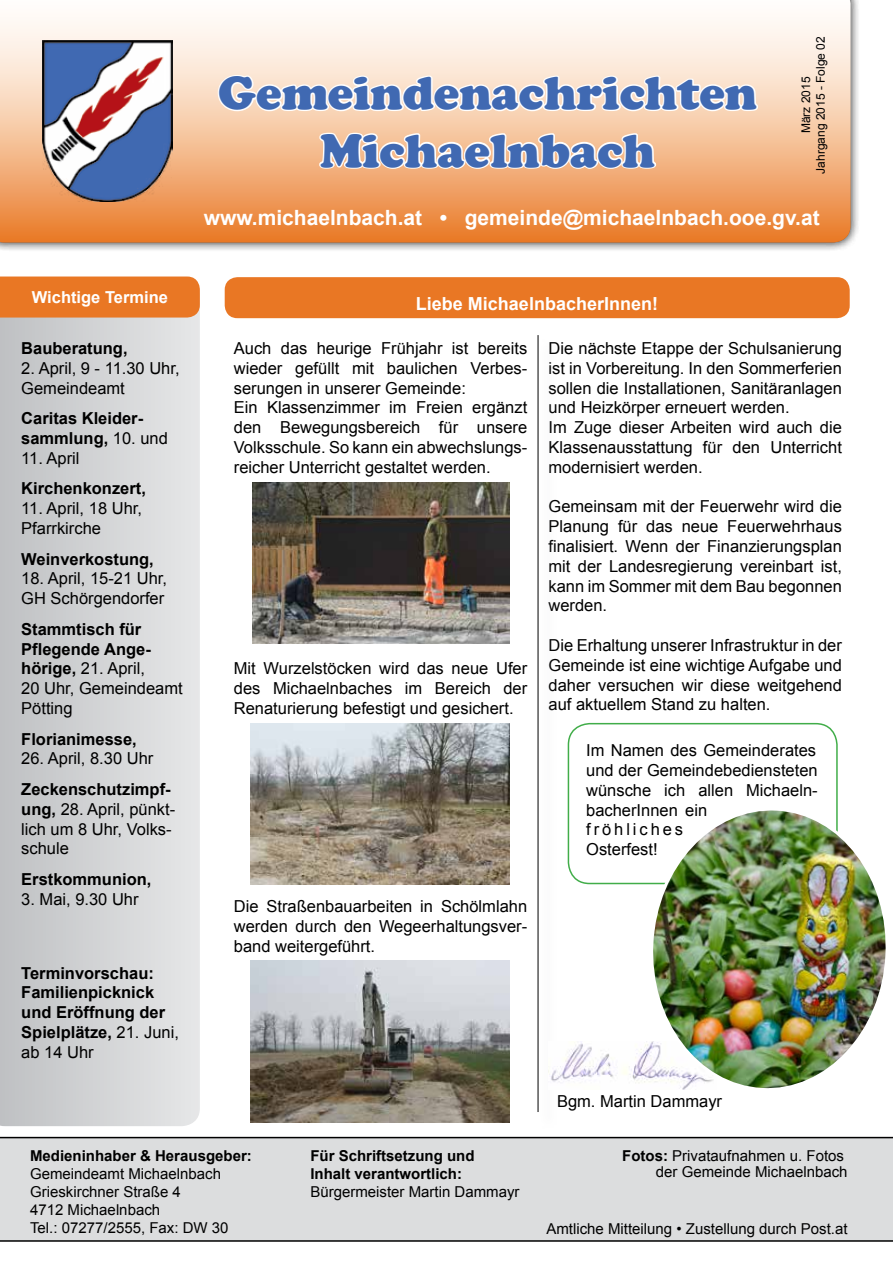
<style>
.page{position:relative;width:893px;height:1263px;background:#fff}
.page>*{position:absolute;margin:0;border:0;box-sizing:border-box;transform-origin:0 0}
.t1{font:900 48px/57.6px "Cooper";color:#4069b2;text-align:center}
.t2{font:700 21px "Arial";color:#fff}
.t3{font:700 18px "Arial";color:#fff}
.t4{font:16.5px/19.8px "Arial";color:#000}
.t5{font:700 16.5px/19.8px "Arial";color:#000}
.t6{font:700 16.5px "Arial";color:#fff}
.t7{font:15px/18px "Arial";color:#000;text-align:right}
.t8{font:700 15px/18px "Arial";color:#000}
.t9{font:12px/14.4px "Arial";color:#000;text-align:center}
.s1{font-weight:400}
.s2{font-weight:700}
</style>
<div class="page">
<div style="left:0;top:1137px;width:893px;height:105px;background:#dcddde"></div>
<svg style="left:0;top:318px;width:200px;height:808px;background:#cecfd2"></svg>
<div style="left:0;top:276px;width:200px;height:42px;background:#e97724"></div>
<div style="left:225px;top:277px;width:625px;height:41px;background:#e97724;border-radius:13px"></div>
<hr style="left:538px;top:335px;width:1px;height:777px;background:#000">
<img style="left:551px;top:1042px;width:94px;height:41px">
<img style="left:252px;top:483px;width:258px;height:161px">
<img style="left:251px;top:724px;width:259px;height:161px">
<img style="left:251px;top:960px;width:259px;height:163px">
<div style="left:568px;top:723px;width:270px;height:161px;border:2px solid #41ad49;border-radius:21px"></div>
<img style="left:645px;top:803px;width:241px;height:287px">
<div style="left:0;top:0;width:860px;height:252px;background:#000;opacity:.5"></div>
<svg style="left:0;top:0;width:850px;height:242px"></svg>
<svg style="left:216px;top:0;width:544px;height:312px"></svg>
<h1 class="t1" style="left:218px;top:64px;width:540px">Gemeindenachrichten<br>Michaelnbach</h1>
<p class="t9" style="left:799px;top:174px;width:139px;rotate:-90deg">März 2015<br>Jahrgang 2015 - Folge 02</p>
<p class="t2" style="left:204px;top:203px;width:617px">www.michaelnbach.at • gemeinde@michaelnbach.ooe.gv.at</p>
<p class="t6" style="left:32px;top:286px;width:138px">Wichtige Termine</p>
<p class="t5" style="left:21px;top:339px;width:108px">Bauberatung,</p>
<p class="t4" style="left:21px;top:358px;width:160px">2. April, 9 - 11.30 Uhr,<br>Gemeindeamt</p>
<p class="t5" style="left:21px;top:409px;width:148px">Caritas Kleider&shy;sammlung, <span class="s1">10. und</span></p>
<p class="t4" style="left:21px;top:448px;width:60px">11. April</p>
<p class="t5" style="left:21px;top:479px;width:126px">Kirchenkonzert,</p>
<p class="t4" style="left:21px;top:499px;width:122px">11. April, 18 Uhr,<br>Pfarrkirche</p>
<p class="t5" style="left:21px;top:549px;width:134px">Weinverkostung,</p>
<p class="t4" style="left:21px;top:569px;width:147px">18. April, 15-21 Uhr,<br>GH Schörgendorfer</p>
<p class="t5" style="left:21px;top:620px;width:163px">Stammtisch für<br>Pflegende Ange&shy;hörige, <span class="s1">21. April,<br>20 Uhr, Gemeindeamt<br>Pötting</span></p>
<p class="t5" style="left:21px;top:729px;width:117px">Florianimesse,</p>
<p class="t4" style="left:21px;top:749px;width:134px">26. April, 8.30 Uhr</p>
<p class="t4" style="left:21px;top:779px;width:156px"><span class="s2">Zeckenschutzimpf&shy;ung,</span> 28. April, pünkt&shy;lich um 8 Uhr, Volks&shy;schule</p>
<p class="t5" style="left:21px;top:870px;width:132px">Erstkommunion,</p>
<p class="t4" style="left:21px;top:889px;width:119px">3. Mai, 9.30 Uhr</p>
<p class="t5" style="left:21px;top:963px;width:159px">Terminvorschau:<br>Familienpicknick und Eröffnung der<br>Spielplätze, <span class="s1">21. Juni, ab 14 Uhr</span></p>
<p class="t3" style="left:416px;top:292px;width:244px">Liebe MichaelnbacherInnen!</p>
<p class="t4" style="left:549px;top:338px;width:295px">Die nächste Etappe der Schulsanierung ist in Vorbereitung. In den Sommerferien sollen die Installationen, Sanitäranlagen und Heizkörper erneuert werden.<br>Im Zuge dieser Arbeiten wird auch die Klassenausstattung für den Unterricht modernisiert werden.</p>
<p class="t4" style="left:549px;top:497px;width:295px;text-align:justify">Gemeinsam mit der Feuerwehr wird die Planung für das neue Feuerwehrhaus finalisiert. Wenn der Finanzierungsplan mit der Landesregierung vereinbart ist, kann im Sommer mit dem Bau begonnen werden.</p>
<p class="t4" style="left:549px;top:635px;width:295px;text-align:justify">Die Erhaltung unserer Infrastruktur in der Gemeinde ist eine wichtige Aufgabe und daher versuchen wir diese weitgehend auf aktuellem Stand zu halten.</p>
<p class="t4" style="left:234px;top:338px;width:295px">Auch das heurige Frühjahr ist bereits wieder gefüllt mit baulichen Verbes&shy;serungen in unserer Gemeinde:<br>Ein Klassenzimmer im Freien ergänzt den Bewegungsbereich für unsere Volksschule. So kann ein abwechslungs&shy;reicher Unterricht gestaltet werden.</p>
<p class="t4" style="left:234px;top:659px;width:295px;text-align:justify">Mit Wurzelstöcken wird das neue Ufer des Michaelnbaches im Bereich der Renaturierung befestigt und gesichert.</p>
<p class="t4" style="left:234px;top:896px;width:295px;text-align:justify">Die Straßenbauarbeiten in Schölmlahn werden durch den Wegeerhaltungsver&shy;band weitergeführt.</p>
<p class="t4" style="left:586px;top:741px;width:233px">Im Namen des Gemeinderates und der Gemeindebediensteten wünsche ich allen Michaeln&shy;bacherInnen ein<br>fröhliches<br>Osterfest!</p>
<p class="t4" style="left:557px;top:1091px;width:167px">Bgm. Martin Dammayr</p>
<p class="t8" style="left:30px;top:1147px;width:223px">Medieninhaber &amp; Herausgeber:</p>
<p class="t7" style="left:30px;top:1165px;width:200px;text-align:left">Gemeindeamt Michaelnbach<br>Grieskirchner Straße 4<br>4712 Michaelnbach<br>Tel.: 07277/2555, Fax: DW 30</p>
<p class="t8" style="left:310px;top:1147px;width:166px">Für Schriftsetzung und<br>Inhalt verantwortlich:</p>
<p class="t7" style="left:310px;top:1183px;width:211px">Bürgermeister Martin Dammayr</p>
<p class="t7" style="left:622px;top:1148px;width:227px;line-height:16.2px"><span class="s2">Fotos:</span> Privataufnahmen u. Fotos der Gemeinde Michaelnbach</p>
<p class="t7" style="left:546px;top:1220px;width:303px">Amtliche Mitteilung • Zustellung durch Post.at</p>
</div>
